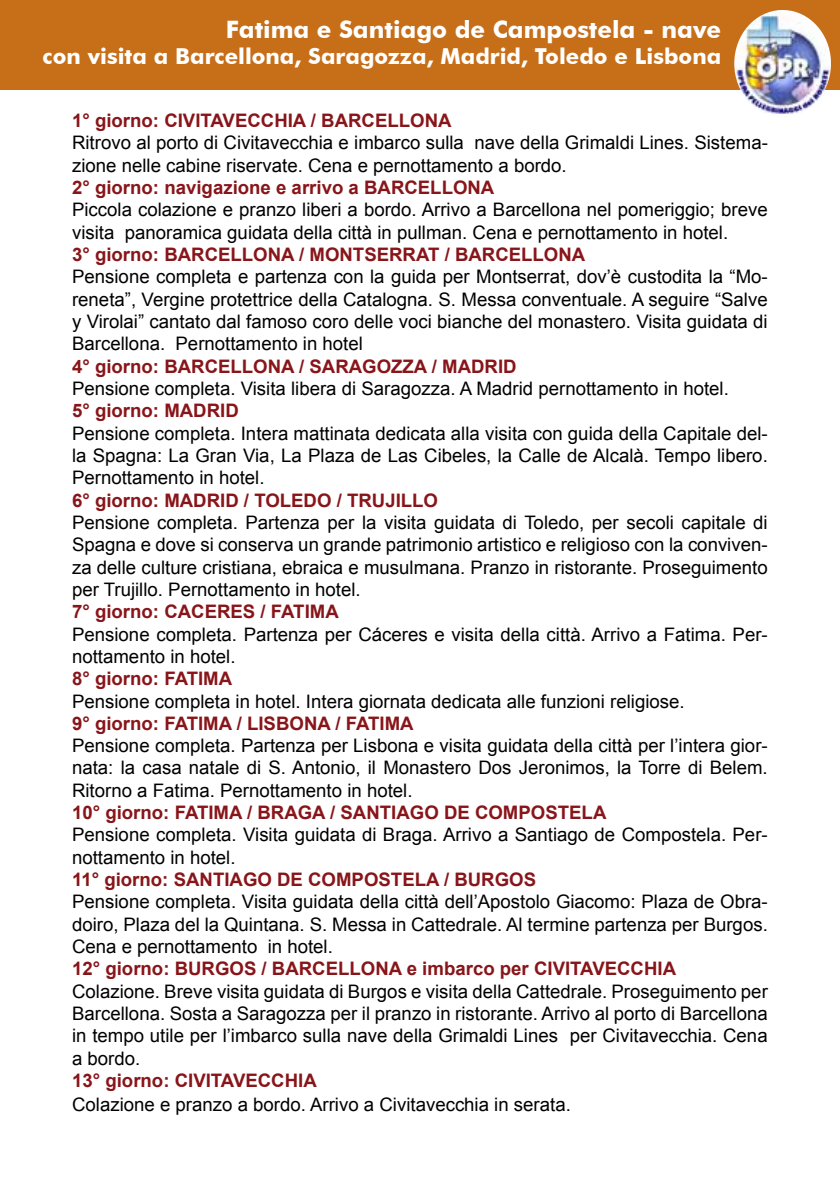
<style>
.page{position:relative;width:840px;height:1191px;background:#fff}
.page>*{position:absolute;margin:0;border:0;box-sizing:border-box;transform-origin:0 0}
.t1{font:700 24px "Futura BT";color:#fff}
.t2{font:700 22px "Futura BT";color:#fff}
.t3{font:18.6px/22.4px "Arial";color:#000;text-align:justify}
.t4{font:700 18.6px "Arial";color:#881519}
</style>
<div class="page">
<div style="left:0;top:0;width:839px;height:90px;background:#c76e18"></div>
<img style="left:734px;top:10px;width:96px;height:107px">
<p class="t1" style="left:226px;top:15px;width:496px">Fatima e Santiago de Campostela - nave</p>
<p class="t2" style="left:43px;top:43px;width:679px">con visita a Barcellona, Saragozza, Madrid, Toledo e Lisbona</p>
<p class="t4" style="left:72px;top:110px;width:118px">1° GIORNO: CIVITAVECCHIA</p>
<p class="t4" style="left:311px;top:110px;width:38px">/ BARCELLONA</p>
<p class="t3" style="left:72px;top:132px;width:697px">Ritrovo al porto di Civitavecchia e imbarco sulla nave della Grimaldi Lines. Sistema&shy;zione nelle cabine riservate. Cena e pernottamento a bordo.</p>
<p class="t4" style="left:72px;top:177px;width:320px">2° GIORNO: NAVIGAZIONE E ARRIVO A BARCELLONA</p>
<p class="t3" style="left:72px;top:198px;width:696px">Piccola colazione e pranzo liberi a bordo. Arrivo a Barcellona nel pomeriggio; breve visita panoramica guidata della città in pullman. Cena e pernottamento in hotel.</p>
<p class="t4" style="left:72px;top:244px;width:120px">3° GIORNO: BARCELLONA</p>
<p class="t4" style="left:299px;top:244px;width:40px">/ MONTSERRAT</p>
<p class="t4" style="left:444px;top:244px;width:38px">/ BARCELLONA</p>
<p class="t3" style="left:72px;top:265px;width:696px">Pensione completa e partenza con la guida per Montserrat, dov’è custodita la “Mo&shy;reneta”, Vergine protettrice della Catalogna. S. Messa conventuale. A seguire “Salve y Virolai” cantato dal famoso coro delle voci bianche del monastero. Visita guidata di Barcellona. Pernottamento in hotel</p>
<p class="t4" style="left:72px;top:355px;width:120px">4° GIORNO: BARCELLONA</p>
<p class="t4" style="left:299px;top:355px;width:37px">/ SARAGOZZA</p>
<p class="t4" style="left:431px;top:355px;width:39px">/ MADRID</p>
<p class="t3" style="left:72px;top:377px;width:658px">Pensione completa. Visita libera di Saragozza. A Madrid pernottamento in hotel.</p>
<p class="t4" style="left:72px;top:400px;width:121px">5° GIORNO: MADRID</p>
<p class="t3" style="left:72px;top:422px;width:697px">Pensione completa. Intera mattinata dedicata alla visita con guida della Capitale del&shy;la Spagna: La Gran Via, La Plaza de Las Cibeles, la Calle de Alcalà. Tempo libero.<br>Pernottamento in hotel.</p>
<p class="t4" style="left:72px;top:489px;width:121px">6° GIORNO: MADRID</p>
<p class="t4" style="left:244px;top:489px;width:36px">/ TOLEDO</p>
<p class="t4" style="left:336px;top:489px;width:34px">/ TRUJILLO</p>
<p class="t3" style="left:72px;top:511px;width:696px">Pensione completa. Partenza per la visita guidata di Toledo, per secoli capitale di Spagna e dove si conserva un grande patrimonio artistico e religioso con la conviven&shy;za delle culture cristiana, ebraica e musulmana. Pranzo in ristorante. Proseguimento per Trujillo. Pernottamento in hotel.</p>
<p class="t4" style="left:72px;top:601px;width:120px">7° GIORNO: CACERES</p>
<p class="t4" style="left:260px;top:601px;width:34px">/ FATIMA</p>
<p class="t3" style="left:72px;top:623px;width:696px">Pensione completa. Partenza per Cáceres e visita della città. Arrivo a Fatima. Per&shy;nottamento in hotel.</p>
<p class="t4" style="left:72px;top:668px;width:115px">8° GIORNO: FATIMA</p>
<p class="t3" style="left:72px;top:690px;width:614px">Pensione completa in hotel. Intera giornata dedicata alle funzioni religiose.</p>
<p class="t4" style="left:72px;top:713px;width:115px">9° GIORNO: FATIMA</p>
<p class="t4" style="left:236px;top:713px;width:35px">/ LISBONA</p>
<p class="t4" style="left:335px;top:713px;width:34px">/ FATIMA</p>
<p class="t3" style="left:72px;top:734px;width:696px">Pensione completa. Partenza per Lisbona e visita guidata della città per l’intera gior&shy;nata: la casa natale di S. Antonio, il Monastero Dos Jeronimos, la Torre di Belem.<br>Ritorno a Fatima. Pernottamento in hotel.</p>
<p class="t4" style="left:72px;top:802px;width:126px">10° GIORNO: FATIMA</p>
<p class="t4" style="left:247px;top:802px;width:39px">/ BRAGA</p>
<p class="t4" style="left:330px;top:802px;width:36px">/ SANTIAGO</p>
<p class="t4" style="left:444px;top:802px;width:59px">DE COMPOSTELA</p>
<p class="t3" style="left:72px;top:823px;width:696px">Pensione completa. Visita guidata di Braga. Arrivo a Santiago de Compostela. Per&shy;nottamento in hotel.</p>
<p class="t4" style="left:72px;top:869px;width:128px">11° GIORNO: SANTIAGO</p>
<p class="t4" style="left:277px;top:869px;width:59px">DE COMPOSTELA</p>
<p class="t4" style="left:444px;top:869px;width:38px">/ BURGOS</p>
<p class="t3" style="left:72px;top:890px;width:696px">Pensione completa. Visita guidata della città dell’Apostolo Giacomo: Plaza de Obra&shy;doiro, Plaza del la Quintana. S. Messa in Cattedrale. Al termine partenza per Burgos.<br>Cena e pernottamento in hotel.</p>
<p class="t4" style="left:72px;top:958px;width:131px">12° GIORNO: BURGOS</p>
<p class="t4" style="left:261px;top:958px;width:38px">/ BARCELLONA</p>
<p class="t4" style="left:406px;top:958px;width:153px">E IMBARCO PER CIVITAVECCHIA</p>
<p class="t3" style="left:72px;top:980px;width:697px">Colazione. Breve visita guidata di Burgos e visita della Cattedrale. Proseguimento per Barcellona. Sosta a Saragozza per il pranzo in ristorante. Arrivo al porto di Barcellona in tempo utile per l’imbarco sulla nave della Grimaldi Lines per Civitavecchia. Cena a bordo.</p>
<p class="t4" style="left:72px;top:1070px;width:128px">13° GIORNO: CIVITAVECCHIA</p>
<p class="t3" style="left:72px;top:1093px;width:500px">Colazione e pranzo a bordo. Arrivo a Civitavecchia in serata.</p>
</div>
